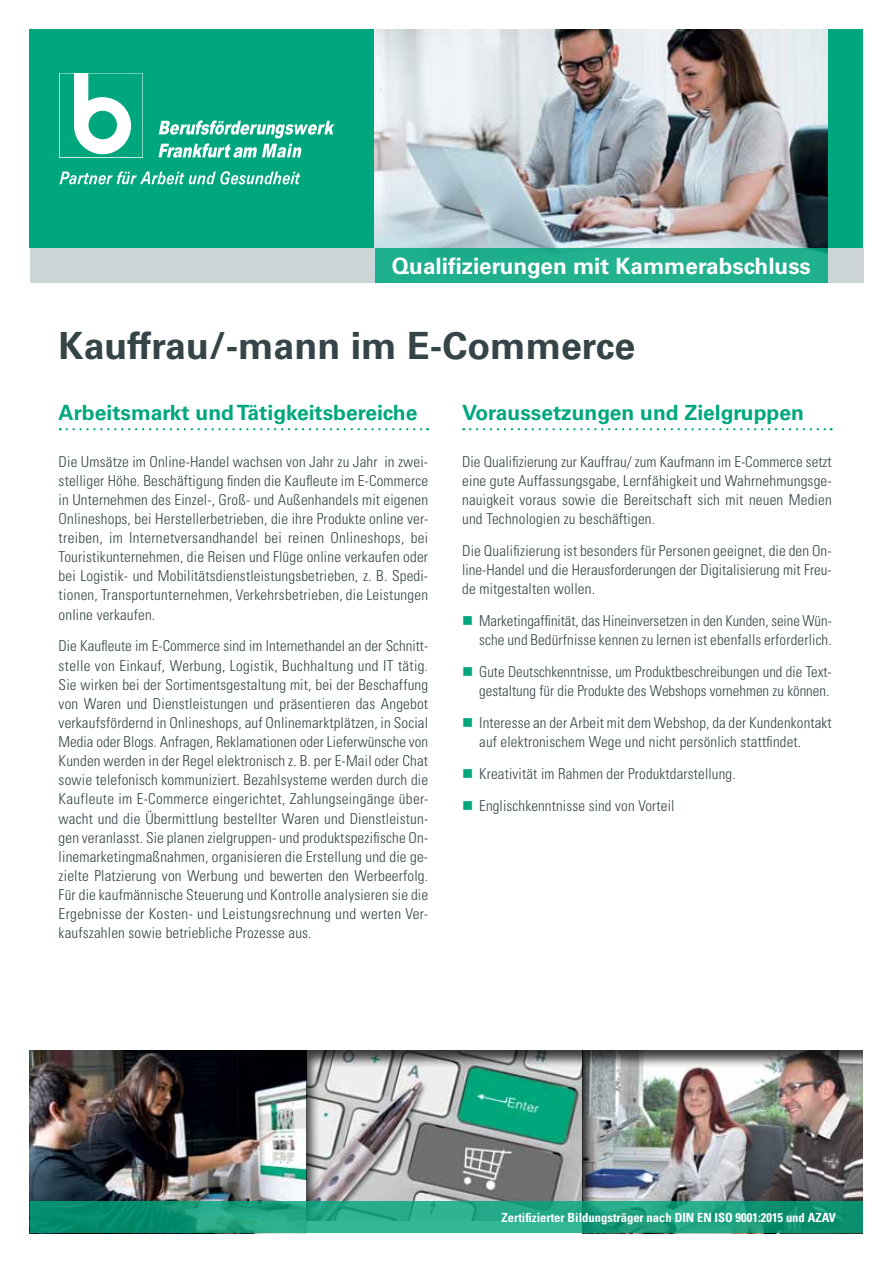
<style>
.page{position:relative;width:893px;height:1263px;background:#fff}
.page>*{position:absolute;margin:0;border:0;box-sizing:border-box;transform-origin:0 0}
.t1{font:700 37.5px "Univers LT Std";color:#354547}
.t2{font:700 22.5px "Univers LT Std";color:#fff}
.t3{font:700 21px "Univers LT Std";color:#00a77e}
.t4{font:300 condensed 15px/19.2px "Univers LT Std";letter-spacing:.01em;color:#354547;text-align:justify}
.t5{font:700 condensed 12.6px "Univers LT Std";color:#fff}
.s1{color:#00a77e}
</style>
<div class="page">
<div style="left:30px;top:248px;width:833px;height:34px;background:#cdd5d6"></div>
<div style="left:30px;top:30px;width:833px;height:218px;background:#00a77e"></div>
<div style="left:305px;top:1050px;width:279px;height:185px;background:#000;opacity:.75"></div>
<div style="left:581px;top:1050px;width:283px;height:185px;background:#000;opacity:.75"></div>
<svg style="left:67px;top:428px;width:361px;height:2px"></svg>
<svg style="left:470px;top:428px;width:362px;height:2px"></svg>
<svg style="left:60px;top:171px;width:240px;height:13px"></svg>
<svg style="left:159px;top:120px;width:176px;height:38px"></svg>
<svg style="left:60px;top:73px;width:83px;height:84px"></svg>
<img style="left:375px;top:30px;width:453px;height:218px">
<div style="left:375px;top:248px;width:453px;height:34px;background:#21b08e"></div>
<img style="left:30px;top:1050px;width:276px;height:151px">
<svg style="left:30px;top:1201px;width:832px;height:32px;background:#1b9f7f"></svg>
<h2 class="t2" style="left:392px;top:253px;width:421px">Qualifizierungen mit Kammerabschluss</h2>
<h1 class="t1" style="left:59px;top:324px;width:578px">Kauffrau/-mann im E-Commerce</h1>
<h3 class="t3" style="left:59px;top:400px;width:360px">Arbeitsmarkt und Tätigkeitsbereiche</h3>
<p class="t4" style="left:59px;top:452px;width:371px">Die Umsätze im Online-Handel wachsen von Jahr zu Jahr in zwei&shy;stelliger Höhe. Beschäftigung finden die Kaufleute im E-Commerce in Unternehmen des Einzel-, Groß- und Außenhandels mit eigenen Onlineshops, bei Herstellerbetrieben, die ihre Produkte online ver&shy;treiben, im Internetversandhandel bei reinen Onlineshops, bei Touristikunternehmen, die Reisen und Flüge online verkaufen oder bei Logistik- und Mobilitätsdienstleistungsbetrieben, z. B. Spedi&shy;tionen, Transportunternehmen, Verkehrsbetrieben, die Leistungen online verkaufen.</p>
<p class="t4" style="left:59px;top:636px;width:371px">Die Kaufleute im E-Commerce sind im Internethandel an der Schnitt&shy;stelle von Einkauf, Werbung, Logistik, Buchhaltung und IT tätig.<br>Sie wirken bei der Sortimentsgestaltung mit, bei der Beschaffung von Waren und Dienstleistungen und präsentieren das Angebot verkaufsfördernd in Onlineshops, auf Onlinemarktplätzen, in Social Media oder Blogs. Anfragen, Reklamationen oder Lieferwünsche von Kunden werden in der Regel elektronisch z. B. per E-Mail oder Chat sowie telefonisch kommuniziert. Bezahlsysteme werden durch die Kaufleute im E-Commerce eingerichtet, Zahlungseingänge über&shy;wacht und die Übermittlung bestellter Waren und Dienstleistun&shy;gen veranlasst. Sie planen zielgruppen- und produktspezifische On&shy;linemarketingmaßnahmen, organisieren die Erstellung und die ge&shy;zielte Platzierung von Werbung und bewerten den Werbeerfolg.<br>Für die kaufmännische Steuerung und Kontrolle analysieren sie die Ergebnisse der Kosten- und Leistungsrechnung und werten Ver&shy;kaufszahlen sowie betriebliche Prozesse aus.</p>
<h3 class="t3" style="left:462px;top:400px;width:343px">Voraussetzungen und Zielgruppen</h3>
<p class="t4" style="left:462px;top:452px;width:371px">Die Qualifizierung zur Kauffrau/ zum Kaufmann im E-Commerce setzt eine gute Auffassungsgabe, Lernfähigkeit und Wahrnehmungsge&shy;nauigkeit voraus sowie die Bereitschaft sich mit neuen Medien und Technologien zu beschäftigen.</p>
<p class="t4" style="left:462px;top:541px;width:371px">Die Qualifizierung ist besonders für Personen geeignet, die den On&shy;line-Handel und die Herausforderungen der Digitalisierung mit Freu&shy;de mitgestalten wollen.</p>
<p class="t4" style="left:462px;top:611px;width:371px;text-align:right"><span class="s1">■</span> Marketingaffinität, das Hineinversetzen in den Kunden, seine Wün&shy;sche und Bedürfnisse kennen zu lernen ist ebenfalls erforderlich.</p>
<p class="t4" style="left:462px;top:662px;width:371px;text-align:right"><span class="s1">■</span> Gute Deutschkenntnisse, um Produktbeschreibungen und die Text&shy;gestaltung für die Produkte des Webshops vornehmen zu können.</p>
<p class="t4" style="left:479px;top:713px;width:354px;text-indent:-17px"><span class="s1">■</span> Interesse an der Arbeit mit dem Webshop, da der Kundenkontakt auf elektronischem Wege und nicht persönlich stattfindet.</p>
<p class="t4" style="left:462px;top:764px;width:275px"><span class="s1">■</span> Kreativität im Rahmen der Produktdarstellung.</p>
<p class="t4" style="left:462px;top:796px;width:214px"><span class="s1">■</span> Englischkenntnisse sind von Vorteil</p>
<p class="t5" style="left:502px;top:1210px;width:336px">Zertifizierter Bildungsträger nach DIN EN ISO 9001:2015 und AZAV</p>
</div>
